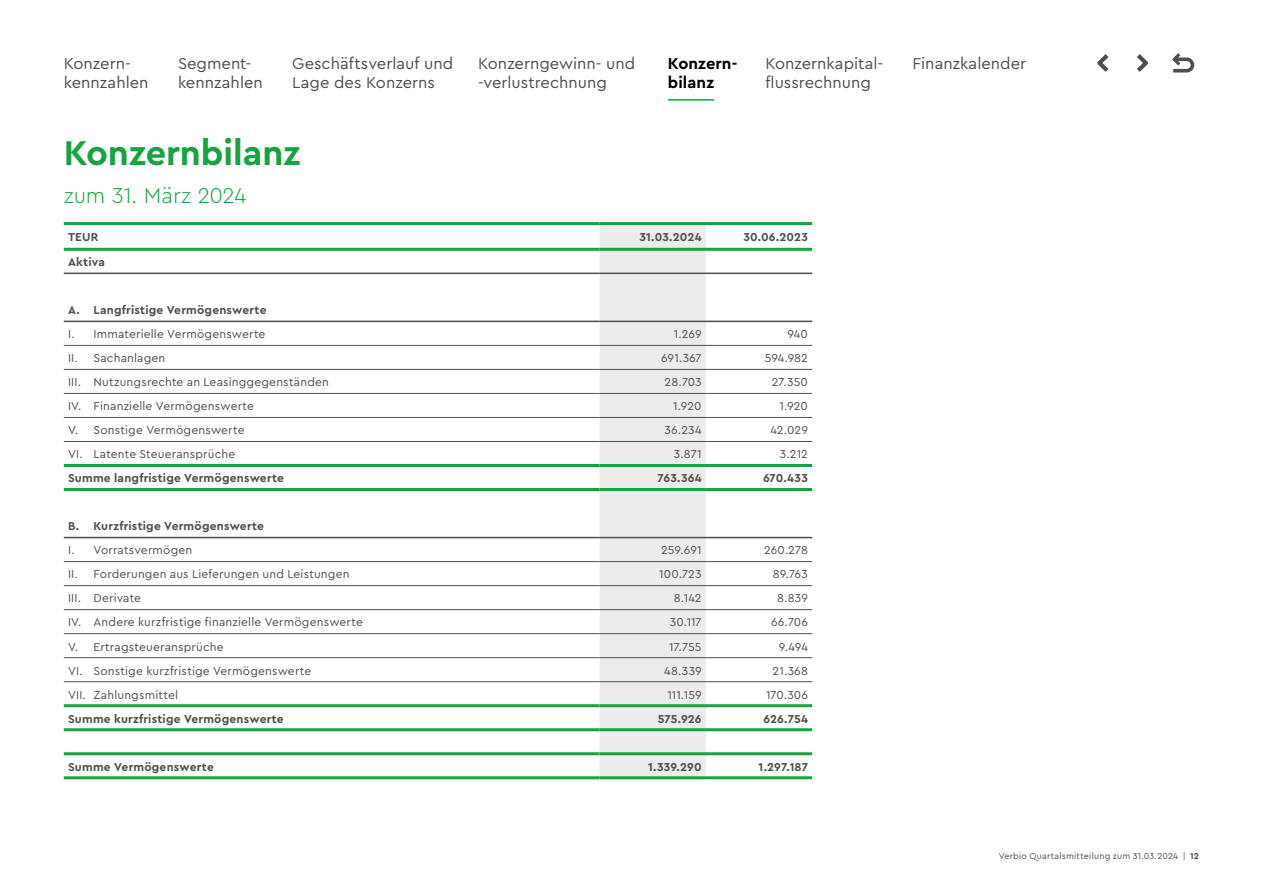
<style>
.page{position:relative;width:1263px;height:893px;background:#fff}
.page>*{position:absolute;margin:0;border:0;box-sizing:border-box;transform-origin:0 0}
.t1{font:700 36px "Cera Pro";color:#19a241}
.t2{font:300 22.5px "Cera Pro";letter-spacing:-.005em;color:#19a241}
.t3{font:16.5px/19.8px "Cera Pro";color:#4e4e4d}
.t4{font:700 16.5px "Cera Pro";letter-spacing:.005em;color:#000}
.t5{font:12px "Cera Pro";letter-spacing:.015em;color:#4e4e4d}
.t6{font:700 12px "Cera Pro";letter-spacing:.015em;color:#4e4e4d}
.t7{font:9px "Cera Pro";letter-spacing:.025em;color:#4e4e4d}
.s1{font-weight:700}
</style>
<div class="page">
<svg style="left:1097px;top:54px;width:11px;height:18px"></svg>
<svg style="left:1137px;top:54px;width:11px;height:18px"></svg>
<svg style="left:1172px;top:53px;width:22px;height:19px"></svg>
<hr style="left:668px;top:99px;width:46px;height:2px;background:#19a241">
<div style="left:600px;top:225px;width:106px;height:551px;background:#ececec"></div>
<hr style="left:64px;top:222px;width:536px;height:3px;background:#19a241">
<hr style="left:600px;top:222px;width:106px;height:3px;background:#19a241">
<hr style="left:706px;top:222px;width:106px;height:3px;background:#19a241">
<hr style="left:64px;top:248px;width:536px;height:3px;background:#19a241">
<hr style="left:600px;top:248px;width:106px;height:3px;background:#19a241">
<hr style="left:706px;top:248px;width:106px;height:3px;background:#19a241">
<hr style="left:64px;top:464px;width:536px;height:3px;background:#19a241">
<hr style="left:600px;top:464px;width:106px;height:3px;background:#19a241">
<hr style="left:706px;top:464px;width:106px;height:3px;background:#19a241">
<hr style="left:64px;top:488px;width:536px;height:3px;background:#19a241">
<hr style="left:600px;top:488px;width:106px;height:3px;background:#19a241">
<hr style="left:706px;top:488px;width:106px;height:3px;background:#19a241">
<hr style="left:64px;top:704px;width:536px;height:3px;background:#19a241">
<hr style="left:600px;top:704px;width:106px;height:3px;background:#19a241">
<hr style="left:706px;top:704px;width:106px;height:3px;background:#19a241">
<hr style="left:64px;top:728px;width:536px;height:3px;background:#19a241">
<hr style="left:600px;top:728px;width:106px;height:3px;background:#19a241">
<hr style="left:706px;top:728px;width:106px;height:3px;background:#19a241">
<hr style="left:64px;top:752px;width:536px;height:3px;background:#19a241">
<hr style="left:600px;top:752px;width:106px;height:3px;background:#19a241">
<hr style="left:706px;top:752px;width:106px;height:3px;background:#19a241">
<hr style="left:64px;top:776px;width:536px;height:3px;background:#19a241">
<hr style="left:600px;top:776px;width:106px;height:3px;background:#19a241">
<hr style="left:706px;top:776px;width:106px;height:3px;background:#19a241">
<hr style="left:64px;top:273px;width:536px;height:1px;background:#4e4e4d">
<hr style="left:600px;top:273px;width:106px;height:1px;background:#4e4e4d">
<hr style="left:706px;top:273px;width:106px;height:1px;background:#4e4e4d">
<hr style="left:64px;top:321px;width:536px;height:1px;background:#4e4e4d">
<hr style="left:600px;top:321px;width:106px;height:1px;background:#4e4e4d">
<hr style="left:706px;top:321px;width:106px;height:1px;background:#4e4e4d">
<hr style="left:64px;top:537px;width:536px;height:1px;background:#4e4e4d">
<hr style="left:600px;top:537px;width:106px;height:1px;background:#4e4e4d">
<hr style="left:706px;top:537px;width:106px;height:1px;background:#4e4e4d">
<hr style="left:64px;top:345px;width:536px;height:1px;background:#4e4e4d">
<hr style="left:600px;top:345px;width:106px;height:1px;background:#4e4e4d">
<hr style="left:706px;top:345px;width:106px;height:1px;background:#4e4e4d">
<hr style="left:64px;top:369px;width:536px;height:1px;background:#4e4e4d">
<hr style="left:600px;top:369px;width:106px;height:1px;background:#4e4e4d">
<hr style="left:706px;top:369px;width:106px;height:1px;background:#4e4e4d">
<hr style="left:64px;top:393px;width:536px;height:1px;background:#4e4e4d">
<hr style="left:600px;top:393px;width:106px;height:1px;background:#4e4e4d">
<hr style="left:706px;top:393px;width:106px;height:1px;background:#4e4e4d">
<hr style="left:64px;top:417px;width:536px;height:1px;background:#4e4e4d">
<hr style="left:600px;top:417px;width:106px;height:1px;background:#4e4e4d">
<hr style="left:706px;top:417px;width:106px;height:1px;background:#4e4e4d">
<hr style="left:64px;top:441px;width:536px;height:1px;background:#4e4e4d">
<hr style="left:600px;top:441px;width:106px;height:1px;background:#4e4e4d">
<hr style="left:706px;top:441px;width:106px;height:1px;background:#4e4e4d">
<hr style="left:64px;top:561px;width:536px;height:1px;background:#4e4e4d">
<hr style="left:600px;top:561px;width:106px;height:1px;background:#4e4e4d">
<hr style="left:706px;top:561px;width:106px;height:1px;background:#4e4e4d">
<hr style="left:64px;top:585px;width:536px;height:1px;background:#4e4e4d">
<hr style="left:600px;top:585px;width:106px;height:1px;background:#4e4e4d">
<hr style="left:706px;top:585px;width:106px;height:1px;background:#4e4e4d">
<hr style="left:64px;top:609px;width:536px;height:1px;background:#4e4e4d">
<hr style="left:600px;top:609px;width:106px;height:1px;background:#4e4e4d">
<hr style="left:706px;top:609px;width:106px;height:1px;background:#4e4e4d">
<hr style="left:64px;top:633px;width:536px;height:1px;background:#4e4e4d">
<hr style="left:600px;top:633px;width:106px;height:1px;background:#4e4e4d">
<hr style="left:706px;top:633px;width:106px;height:1px;background:#4e4e4d">
<hr style="left:64px;top:657px;width:536px;height:1px;background:#4e4e4d">
<hr style="left:600px;top:657px;width:106px;height:1px;background:#4e4e4d">
<hr style="left:706px;top:657px;width:106px;height:1px;background:#4e4e4d">
<hr style="left:64px;top:681px;width:536px;height:1px;background:#4e4e4d">
<hr style="left:600px;top:681px;width:106px;height:1px;background:#4e4e4d">
<hr style="left:706px;top:681px;width:106px;height:1px;background:#4e4e4d">
<h3 class="t3" style="left:64px;top:53px;width:86px">Konzern&shy;kennzahlen</h3>
<h3 class="t3" style="left:178px;top:53px;width:86px">Segment&shy;kennzahlen</h3>
<h3 class="t3" style="left:292px;top:53px;width:162px">Geschäftsverlauf und<br>Lage des Konzerns</h3>
<h3 class="t3" style="left:478px;top:53px;width:159px">Konzerngewinn- und -verlustrechnung</h3>
<h3 class="t3" style="left:765px;top:53px;width:119px">Konzernkapital&shy;flussrechnung</h3>
<h3 class="t4" style="left:668px;top:51px;width:71px">Konzern-</h3>
<h3 class="t3" style="left:912px;top:53px;width:115px">Finanzkalender</h3>
<h3 class="t4" style="left:668px;top:70px;width:48px">bilanz</h3>
<h1 class="t1" style="left:64px;top:126px;width:238px">Konzernbilanz</h1>
<h2 class="t2" style="left:64px;top:179px;width:184px">zum 31. März 2024</h2>
<p class="t6" style="left:68px;top:228px;width:32px">TEUR</p>
<p class="t6" style="left:640px;top:228px;width:64px">31.03.2024</p>
<p class="t6" style="left:743px;top:228px;width:66px">30.06.2023</p>
<p class="t6" style="left:68px;top:253px;width:39px">Aktiva</p>
<p class="t6" style="left:68px;top:301px;width:200px">A. Langfristige Vermögenswerte</p>
<p class="t5" style="left:68px;top:325px;width:199px">I. Immaterielle Vermögenswerte</p>
<p class="t5" style="left:674px;top:325px;width:29px">1.269</p>
<p class="t5" style="left:787px;top:325px;width:22px">940</p>
<p class="t5" style="left:68px;top:349px;width:99px">II. Sachanlagen</p>
<p class="t5" style="left:661px;top:349px;width:42px">691.367</p>
<p class="t5" style="left:765px;top:349px;width:45px">594.982</p>
<p class="t5" style="left:68px;top:373px;width:262px">III. Nutzungsrechte an Leasinggegenständen</p>
<p class="t5" style="left:665px;top:373px;width:39px">28.703</p>
<p class="t5" style="left:772px;top:373px;width:38px">27.350</p>
<p class="t5" style="left:68px;top:397px;width:187px">IV. Finanzielle Vermögenswerte</p>
<p class="t5" style="left:673px;top:397px;width:30px">1.920</p>
<p class="t5" style="left:779px;top:397px;width:30px">1.920</p>
<p class="t5" style="left:68px;top:421px;width:178px">V. Sonstige Vermögenswerte</p>
<p class="t5" style="left:664px;top:421px;width:39px">36.234</p>
<p class="t5" style="left:770px;top:421px;width:39px">42.029</p>
<p class="t5" style="left:68px;top:445px;width:169px">VI. Latente Steueransprüche</p>
<p class="t5" style="left:674px;top:445px;width:29px">3.871</p>
<p class="t5" style="left:780px;top:445px;width:30px">3.212</p>
<p class="t6" style="left:68px;top:469px;width:217px">Summe langfristige Vermögenswerte</p>
<p class="t6" style="left:657px;top:469px;width:46px">763.364</p>
<p class="t6" style="left:763px;top:469px;width:46px">670.433</p>
<p class="t6" style="left:68px;top:517px;width:197px">B. Kurzfristige Vermögenswerte</p>
<p class="t5" style="left:68px;top:542px;width:126px">I. Vorratsvermögen</p>
<p class="t5" style="left:661px;top:542px;width:42px">259.691</p>
<p class="t5" style="left:764px;top:542px;width:45px">260.278</p>
<p class="t5" style="left:68px;top:566px;width:283px">II. Forderungen aus Lieferungen und Leistungen</p>
<p class="t5" style="left:659px;top:566px;width:44px">100.723</p>
<p class="t5" style="left:773px;top:566px;width:37px">89.763</p>
<p class="t5" style="left:68px;top:590px;width:75px">III. Derivate</p>
<p class="t5" style="left:674px;top:590px;width:29px">8.142</p>
<p class="t5" style="left:777px;top:590px;width:32px">8.839</p>
<p class="t5" style="left:68px;top:614px;width:296px">IV. Andere kurzfristige finanzielle Vermögenswerte</p>
<p class="t5" style="left:670px;top:614px;width:33px">30.117</p>
<p class="t5" style="left:771px;top:614px;width:38px">66.706</p>
<p class="t5" style="left:68px;top:638px;width:157px">V. Ertragsteueransprüche</p>
<p class="t5" style="left:669px;top:638px;width:34px">17.755</p>
<p class="t5" style="left:779px;top:638px;width:31px">9.494</p>
<p class="t5" style="left:68px;top:662px;width:245px">VI. Sonstige kurzfristige Vermögenswerte</p>
<p class="t5" style="left:664px;top:662px;width:39px">48.339</p>
<p class="t5" style="left:773px;top:662px;width:37px">21.368</p>
<p class="t5" style="left:68px;top:686px;width:111px">VII. Zahlungsmittel</p>
<p class="t5" style="left:667px;top:686px;width:36px">111.159</p>
<p class="t5" style="left:766px;top:686px;width:43px">170.306</p>
<p class="t6" style="left:68px;top:709px;width:217px">Summe kurzfristige Vermögenswerte</p>
<p class="t6" style="left:658px;top:709px;width:45px">575.926</p>
<p class="t6" style="left:763px;top:709px;width:46px">626.754</p>
<p class="t6" style="left:68px;top:757px;width:147px">Summe Vermögenswerte</p>
<p class="t6" style="left:648px;top:757px;width:55px">1.339.290</p>
<p class="t6" style="left:759px;top:757px;width:51px">1.297.187</p>
<p class="t7" style="left:999px;top:849px;width:202px">Verbio Quartalsmitteilung zum 31.03.2024 | <span class="s1">12</span></p>
</div>
